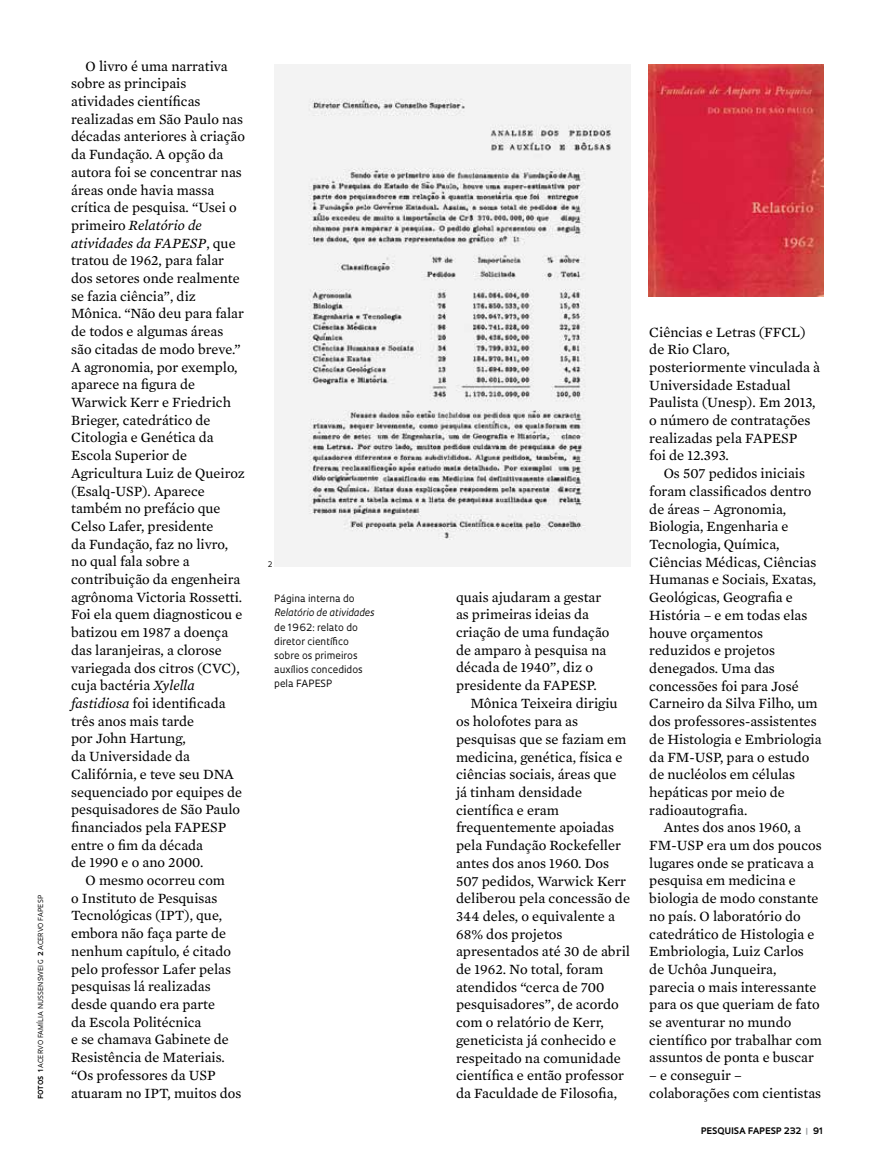
<style>
.page{position:relative;width:885px;height:1169px;background:#fff}
.page>*{position:absolute;margin:0;border:0;box-sizing:border-box;transform-origin:0 0}
.t1{font:14.4px/17.7px "Mercury Text G2";color:#000}
.t2{font:9.75px/14.1px "Oculum";color:#000}
.t3{font:italic 9.75px "Oculum";color:#000}
.t4{font:700 8.7px "Oculum";letter-spacing:.01em;color:#000}
.t5{font:7.35px "Oculum";color:#000}
.t6{font:6.75px "Oculum";letter-spacing:.015em;color:#000}
.s1{font-weight:700}
.s2{font-style:italic}
.s3{color:#939598}
</style>
<div class="page">
<img style="left:274px;top:64px;width:357px;height:502px">
<img style="left:648px;top:64px;width:175px;height:233px">
<p class="t6" style="left:36px;top:1098px;width:204px;rotate:-90deg"><span class="s1">fotos 1</span> Acervo fam íl ia Nussensweig <span class="s1">2</span> acervo fapesp</p>
<p class="t1" style="left:71px;top:56px;width:175px;text-indent:14px">O livro é uma narrativa sobre as principais atividades científicas realizadas em São Paulo nas décadas anteriores à criação da Fundação. A opção da autora foi se concentrar nas áreas onde havia massa crítica de pesquisa. “Usei o primeiro <span class="s2">Relatório de atividades da FAPESP</span>, que tratou de 1962, para falar dos setores onde realmente se fazia ciência”, diz<br>Mônica. “Não deu para falar de todos e algumas áreas são citadas de modo breve.”<br>A agronomia, por exemplo, aparece na figura de<br>Warwick Kerr e Friedrich<br>Brieger, catedrático de<br>Citologia e Genética da<br>Escola Superior de<br>Agricultura Luiz de Queiroz (Esalq-USP). Aparece também no prefácio que<br>Celso Lafer, presidente<br>da Fundação, faz no livro, no qual fala sobre a contribuição da engenheira agrônoma Victoria Rossetti.<br>Foi ela quem diagnosticou e batizou em 1987 a doença das laranjeiras, a clorose variegada dos citros (CVC), cuja bactéria <span class="s2">Xylella fastidiosa</span> foi identificada três anos mais tarde<br>por John Hartung,<br>da Universidade da<br>Califórnia, e teve seu DNA sequenciado por equipes de pesquisadores de São Paulo financiados pela FAPESP entre o fim da década<br>de 1990 e o ano 2000.</p>
<p class="t1" style="left:71px;top:870px;width:172px;text-indent:14px">O mesmo ocorreu com<br>o Instituto de Pesquisas<br>Tecnológicas (IPT), que, embora não faça parte de nenhum capítulo, é citado pelo professor Lafer pelas pesquisas lá realizadas desde quando era parte<br>da Escola Politécnica<br>e se chamava Gabinete de<br>Resistência de Materiais. “Os professores da USP atuaram no IPT, muitos dos</p>
<p class="t5" style="left:268px;top:559px;width:6px">2</p>
<p class="t2" style="left:274px;top:591px;width:82px">Página interna do</p>
<p class="t3" style="left:274px;top:606px;width:101px">Relatório de atividades</p>
<p class="t2" style="left:274px;top:619px;width:90px">de 1962: relato do diretor científico sobre os primeiros auxílios concedidos pela FAPESP</p>
<p class="t1" style="left:456px;top:587px;width:147px">quais ajudaram a gestar</p>
<p class="t1" style="left:456px;top:605px;width:135px">as primeiras ideias da</p>
<p class="t1" style="left:456px;top:622px;width:155px">criação de uma fundação</p>
<p class="t1" style="left:456px;top:640px;width:152px">de amparo à pesquisa na</p>
<p class="t1" style="left:456px;top:658px;width:138px">década de 1940”, diz o</p>
<p class="t1" style="left:456px;top:675px;width:142px">presidente da FAPESP.</p>
<p class="t1" style="left:470px;top:694px;width:149px">Mônica Teixeira dirigiu</p>
<p class="t1" style="left:456px;top:711px;width:124px">os holofotes para as</p>
<p class="t1" style="left:456px;top:729px;width:172px">pesquisas que se faziam em</p>
<p class="t1" style="left:456px;top:747px;width:168px">medicina, genética, física e</p>
<p class="t1" style="left:456px;top:765px;width:162px">ciências sociais, áreas que</p>
<p class="t1" style="left:456px;top:782px;width:128px">já tinham densidade</p>
<p class="t1" style="left:456px;top:800px;width:105px">científica e eram</p>
<p class="t1" style="left:456px;top:818px;width:160px">frequentemente apoiadas</p>
<p class="t1" style="left:456px;top:835px;width:166px">pela Fundação Rockefeller</p>
<p class="t1" style="left:456px;top:853px;width:155px">antes dos anos 1960. Dos</p>
<p class="t1" style="left:456px;top:871px;width:172px">507 pedidos, Warwick Kerr</p>
<p class="t1" style="left:456px;top:888px;width:176px">deliberou pela concessão de</p>
<p class="t1" style="left:456px;top:906px;width:161px">344 deles, o equivalente a</p>
<p class="t1" style="left:456px;top:924px;width:108px">68% dos projetos</p>
<p class="t1" style="left:456px;top:942px;width:176px">apresentados até 30 de abril</p>
<p class="t1" style="left:456px;top:959px;width:149px">de 1962. No total, foram</p>
<p class="t1" style="left:456px;top:977px;width:150px">atendidos “cerca de 700</p>
<p class="t1" style="left:456px;top:995px;width:164px">pesquisadores”, de acordo</p>
<p class="t1" style="left:456px;top:1012px;width:149px">com o relatório de Kerr,</p>
<p class="t1" style="left:456px;top:1030px;width:162px">geneticista já conhecido e</p>
<p class="t1" style="left:456px;top:1048px;width:166px">respeitado na comunidade</p>
<p class="t1" style="left:456px;top:1065px;width:170px">científica e então professor</p>
<p class="t1" style="left:456px;top:1083px;width:163px">da Faculdade de Filosofia,</p>
<p class="t1" style="left:649px;top:322px;width:172px">Ciências e Letras (FFCL) de Rio Claro, posteriormente vinculada à<br>Universidade Estadual<br>Paulista (Unesp). Em 2013, o número de contratações realizadas pela FAPESP<br>foi de 12.393.</p>
<p class="t1" style="left:649px;top:464px;width:174px;text-indent:14px">Os 507 pedidos iniciais foram classificados dentro de áreas – Agronomia,<br>Biologia, Engenharia e<br>Tecnologia, Química,<br>Ciências Médicas, Ciências<br>Humanas e Sociais, Exatas,<br>Geológicas, Geografia e<br>História – e em todas elas houve orçamentos reduzidos e projetos denegados. Uma das concessões foi para José<br>Carneiro da Silva Filho, um dos professores-assistentes de Histologia e Embriologia da FM-USP, para o estudo de nucléolos em células hepáticas por meio de radioautografia.</p>
<p class="t1" style="left:649px;top:818px;width:174px;text-indent:14px">Antes dos anos 1960, a<br>FM-USP era um dos poucos lugares onde se praticava a pesquisa em medicina e biologia de modo constante no país. O laboratório do catedrático de Histologia e<br>Embriologia, Luiz Carlos de Uchôa Junqueira, parecia o mais interessante para os que queriam de fato se aventurar no mundo científico por trabalhar com assuntos de ponta e buscar</p>
<p class="t1" style="left:649px;top:1065px;width:173px">– e conseguir – colaborações com cientistas</p>
<p class="t4" style="left:701px;top:1124px;width:124px">PESQUISA FAPESP 232 <span class="s3">|</span> 91</p>
</div>
